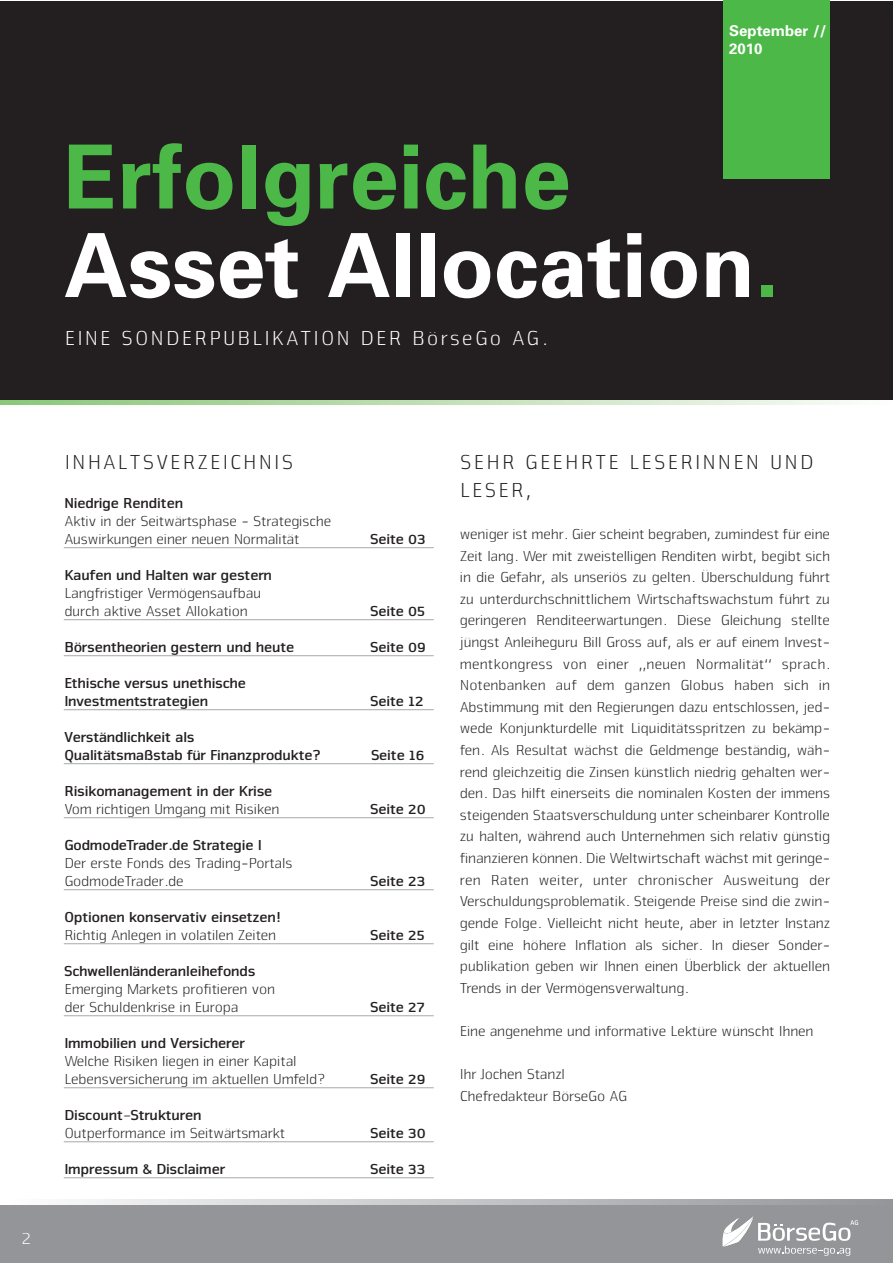
<style>
.page{position:relative;width:893px;height:1263px;background:#fff}
.page>*{position:absolute;margin:0;border:0;box-sizing:border-box;transform-origin:0 0}
.t1{font:700 88.5px/88.5px "Univers";color:#fff}
.t2{font:300 21px/27px "Nuri";letter-spacing:.12em;color:#231f20}
.t3{font:300 21px "Nuri";letter-spacing:.12em;color:#fff}
.t4{font:300 18px "Nuri";color:#fff}
.t5{font:300 15px/21.6px "Nuri";color:#231f20}
.t6{font:700 15px/18px "Nuri";color:#231f20}
.t7{font:700 15px/18px "Univers";color:#fff}
.s1{color:#4cb848}
</style>
<div class="page">
<svg style="left:76px;top:1199px;width:817px;height:1px"></svg>
<div style="left:0;top:1px;width:893px;height:400px;background:#231f20"></div>
<div style="left:0;top:1203px;width:893px;height:60px;background:#939598"></div>
<svg style="left:722px;top:1216px;width:136px;height:40px"></svg>
<svg style="left:0;top:1200px;width:893px;height:5px;background:#c7c8cb"></svg>
<hr style="left:64px;top:547px;width:370px;height:1px;background:#a8a9ad">
<hr style="left:64px;top:619px;width:370px;height:1px;background:#a8a9ad">
<hr style="left:64px;top:655px;width:370px;height:1px;background:#a8a9ad">
<hr style="left:64px;top:709px;width:370px;height:1px;background:#a8a9ad">
<hr style="left:64px;top:763px;width:370px;height:1px;background:#a8a9ad">
<hr style="left:64px;top:817px;width:370px;height:1px;background:#a8a9ad">
<hr style="left:64px;top:889px;width:370px;height:1px;background:#a8a9ad">
<hr style="left:64px;top:943px;width:370px;height:1px;background:#a8a9ad">
<hr style="left:64px;top:1015px;width:370px;height:1px;background:#a8a9ad">
<hr style="left:64px;top:1087px;width:370px;height:1px;background:#a8a9ad">
<hr style="left:64px;top:1141px;width:370px;height:1px;background:#a8a9ad">
<hr style="left:64px;top:1177px;width:370px;height:1px;background:#a8a9ad">
<div style="left:723px;top:0;width:106px;height:179px;background:#4cb848"></div>
<svg style="left:0;top:400px;width:893px;height:4px;background:#c1e1b7"></svg>
<p class="t7" style="left:729px;top:23px;width:99px">September //<br>2010</p>
<h1 class="t1" style="left:64px;top:141px;width:717px"><span class="s1">Erfolgreiche<br></span>Asset Allocation<span class="s1">.</span></h1>
<h2 class="t3" style="left:64px;top:331px;width:484px">EINE SONDERPUBLIKATION DER BörseGo AG.</h2>
<p class="t4" style="left:21px;top:1232px;width:12px">2</p>
<h2 class="t2" style="left:64px;top:451px;width:230px">INHALTSVERZEICHNIS</h2>
<p class="t6" style="left:64px;top:495px;width:120px">Niedrige Renditen</p>
<p class="t5" style="left:64px;top:513px;width:268px;line-height:18px">Aktiv in der Seitwärtsphase - Strategische<br>Auswirkungen einer neuen Normalität</p>
<p class="t6" style="left:64px;top:567px;width:209px">Kaufen und Halten war gestern</p>
<p class="t5" style="left:64px;top:585px;width:198px;line-height:18px">Langfristiger Vermögensaufbau durch aktive Asset Allokation</p>
<p class="t6" style="left:370px;top:531px;width:57px">Seite 03</p>
<p class="t6" style="left:370px;top:603px;width:57px">Seite 05</p>
<p class="t6" style="left:64px;top:639px;width:231px">Börsentheorien gestern und heute</p>
<p class="t6" style="left:370px;top:639px;width:57px">Seite 09</p>
<p class="t6" style="left:64px;top:675px;width:183px">Ethische versus unethische<br>Investmentstrategien</p>
<p class="t6" style="left:370px;top:693px;width:55px">Seite 12</p>
<p class="t6" style="left:64px;top:729px;width:257px">Verständlichkeit als<br>Qualitätsmaßstab für Finanzprodukte?</p>
<p class="t6" style="left:371px;top:747px;width:55px">Seite 16</p>
<p class="t6" style="left:64px;top:783px;width:209px">Risikomanagement in der Krise</p>
<p class="t5" style="left:64px;top:800px;width:216px">Vom richtigen Umgang mit Risiken</p>
<p class="t6" style="left:370px;top:801px;width:57px">Seite 20</p>
<p class="t6" style="left:64px;top:837px;width:199px">GodmodeTrader.de Strategie I</p>
<p class="t5" style="left:64px;top:855px;width:229px;line-height:18px">Der erste Fonds des Trading-Portals<br>GodmodeTrader.de</p>
<p class="t6" style="left:370px;top:873px;width:57px">Seite 23</p>
<p class="t6" style="left:64px;top:909px;width:217px">Optionen konservativ einsetzen!</p>
<p class="t5" style="left:64px;top:926px;width:213px">Richtig Anlegen in volatilen Zeiten</p>
<p class="t6" style="left:370px;top:927px;width:56px">Seite 25</p>
<p class="t6" style="left:64px;top:963px;width:192px">Schwellenländeranleihefonds</p>
<p class="t5" style="left:64px;top:981px;width:212px;line-height:18px">Emerging Markets profitieren von der Schuldenkrise in Europa</p>
<p class="t6" style="left:370px;top:999px;width:56px">Seite 27</p>
<p class="t6" style="left:64px;top:1035px;width:182px">Immobilien und Versicherer</p>
<p class="t5" style="left:64px;top:1053px;width:262px;line-height:18px">Welche Risiken liegen in einer Kapital<br>Lebensversicherung im aktuellen Umfeld?</p>
<p class="t6" style="left:370px;top:1071px;width:57px">Seite 29</p>
<p class="t6" style="left:64px;top:1107px;width:139px">Discount-Strukturen</p>
<p class="t5" style="left:64px;top:1124px;width:222px">Outperformance im Seitwärtsmarkt</p>
<p class="t6" style="left:370px;top:1125px;width:57px">Seite 30</p>
<p class="t6" style="left:64px;top:1161px;width:162px">Impressum &amp; Disclaimer</p>
<p class="t6" style="left:370px;top:1161px;width:57px">Seite 33</p>
<h2 class="t2" style="left:459px;top:451px;width:355px">SEHR GEEHRTE LESERINNEN UND<br>LESER,</h2>
<p class="t5" style="left:459px;top:525px;width:372px;text-align:justify">weniger ist mehr. Gier scheint begraben, zumindest für eine Zeit lang. Wer mit zweistelligen Renditen wirbt, begibt sich in die Gefahr, als unseriös zu gelten. Überschuldung führt zu unterdurchschnittlichem Wirtschaftswachstum führt zu geringeren Renditeerwartungen. Diese Gleichung stellte jüngst Anleiheguru Bill Gross auf, als er auf einem Invest - ment kongress von einer „neuen Normalität“ sprach.<br>Notenbanken auf dem ganzen Globus haben sich in Abstimmung mit den Regierungen dazu entschlossen, jed&shy;wede Konjunkturdelle mit Liquiditätsspritzen zu bekämp&shy;fen. Als Resultat wächst die Geldmenge beständig, wäh&shy;rend gleichzeitig die Zinsen künstlich niedrig gehalten wer&shy;den. Das hilft einerseits die nominalen Kosten der immens steigenden Staatsverschuldung unter scheinbarer Kontrolle zu halten, während auch Unternehmen sich relativ günstig finanzieren können. Die Weltwirtschaft wächst mit geringe&shy;ren Raten weiter, unter chronischer Ausweitung der Verschuldungsproblematik. Steigende Preise sind die zwin&shy;gende Folge. Vielleicht nicht heute, aber in letzter Instanz gilt eine höhere Inflation als sicher. In dieser Sonder - publikation geben wir Ihnen einen Überblick der aktuellen Trends in der Vermögensverwaltung.</p>
<p class="t5" style="left:459px;top:1021px;width:355px">Eine angenehme und informative Lektüre wünscht Ihnen</p>
<p class="t5" style="left:459px;top:1065px;width:168px">Ihr Jochen Stanzl<br>Chefredakteur BörseGo AG</p>
</div>
